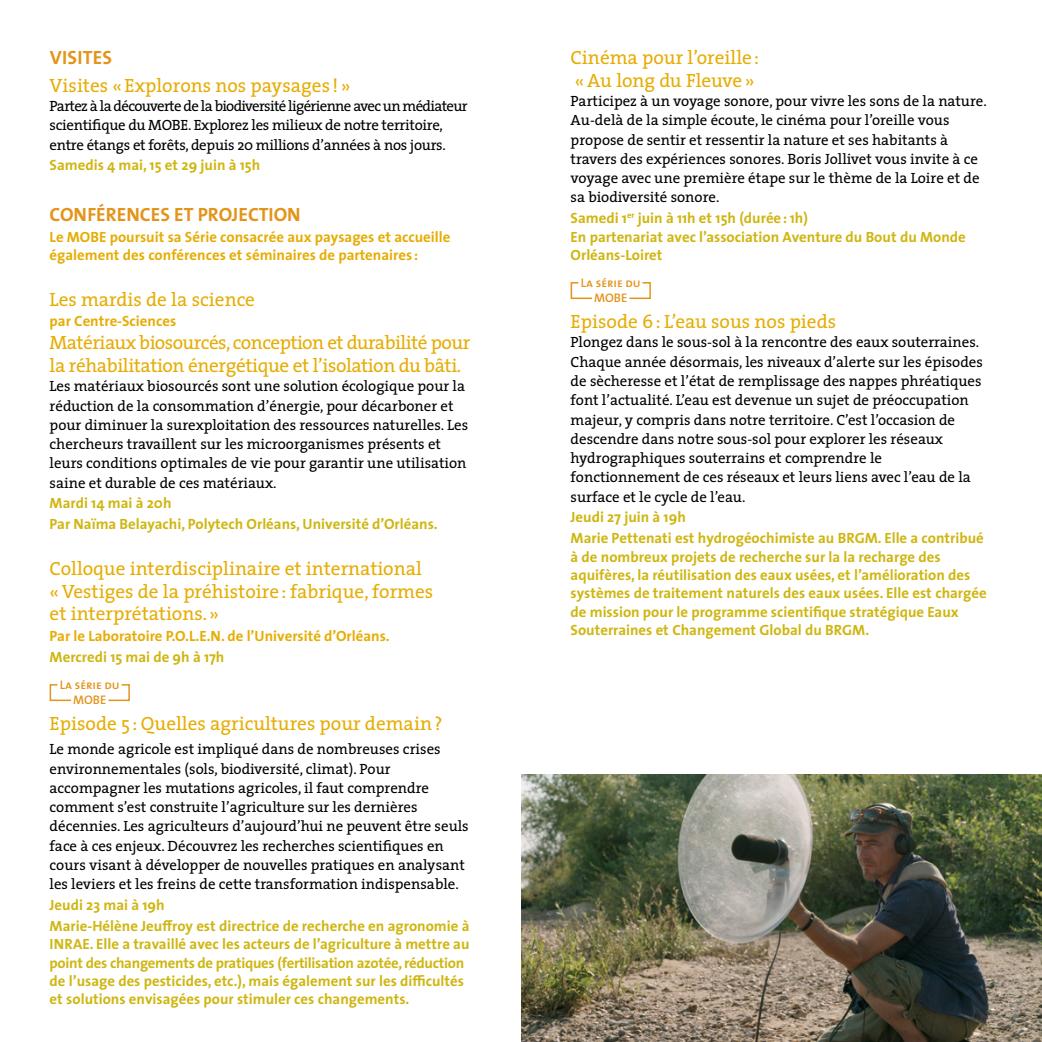
<style>
.page{position:relative;width:1042px;height:1042px;background:#fff}
.page>*{position:absolute;margin:0;border:0;box-sizing:border-box;transform-origin:0 0}
.t1{font:19.25px/22.8px "The Serif";color:#e6ad05}
.t2{font:19.25px/22.8px "The Serif";letter-spacing:-.03em;color:#e6ad05}
.t3{font:700 19.25px "The Sans";color:#e3941b}
.t4{font:14.88px/19.2px "The Serif";color:#000}
.t5{font:700 14.88px/18.4px "The Sans";color:#cfb611}
.t6{font:14.88px/19.2px "The Serif";letter-spacing:-.02em;color:#000}
.t7{font:700 14.88px/18.4px "The Sans";color:#e6ad05}
.t8{font:12.42px/14.7px "The Sans Semi Bold Caps";color:#e3941b;text-align:center}
</style>
<div class="page">
<svg style="left:570px;top:282px;width:81px;height:18px"></svg>
<img style="left:521px;top:774px;width:521px;height:268px">
<svg style="left:49px;top:684px;width:81px;height:18px"></svg>
<p class="t3" style="left:50px;top:41px;width:64px">VISITES</p>
<p class="t1" style="left:50px;top:73px;width:302px">Visites «Explorons nos paysages !»</p>
<p class="t6" style="left:50px;top:96px;width:420px">Partez à la découverte de la biodiversité ligérienne avec un médiateur scientifique du MOBE. Explorez les milieux de notre territoire, entre étangs et forêts, depuis 20 millions d’années à nos jours.</p>
<p class="t5" style="left:50px;top:156px;width:212px">Samedis 4 mai, 15 et 29 juin à 15h</p>
<p class="t3" style="left:50px;top:198px;width:253px">CONFÉRENCES ET PROJECTION</p>
<p class="t7" style="left:50px;top:227px;width:402px">Le MOBE poursuit sa Série consacrée aux paysages et accueille également des conférences et séminaires de partenaires :</p>
<p class="t1" style="left:50px;top:287px;width:207px">Les mardis de la science</p>
<p class="t7" style="left:50px;top:312px;width:128px">par Centre-Sciences</p>
<p class="t2" style="left:50px;top:331px;width:422px">Matériaux biosourcés, conception et durabilité pour la réhabilitation énergétique et l’isolation du bâti.</p>
<p class="t4" style="left:50px;top:376px;width:420px">Les matériaux biosourcés sont une solution écologique pour la réduction de la consommation d’énergie, pour décarboner et pour diminuer la surexploitation des ressources naturelles. Les chercheurs travaillent sur les microorganismes présents et leurs conditions optimales de vie pour garantir une utilisation saine et durable de ces matériaux.</p>
<p class="t5" style="left:50px;top:492px;width:390px;line-height:20.8px">Mardi 14 mai à 20h<br>Par Naïma Belayachi, Polytech Orléans, Université d’Orléans.</p>
<p class="t1" style="left:50px;top:556px;width:385px">Colloque interdisciplinaire et international «Vestiges de la préhistoire: fabrique, formes et interprétations.»</p>
<p class="t7" style="left:50px;top:626px;width:342px">Par le Laboratoire P.O.L.E.N. de l’Université d’Orléans.</p>
<p class="t5" style="left:50px;top:647px;width:176px">Mercredi 15 mai de 9h à 17h</p>
<p class="t8" style="left:60px;top:677px;width:62px">La série du<br>MOBE</p>
<p class="t1" style="left:50px;top:712px;width:394px">Episode 5 : Quelles agricultures pour demain?</p>
<p class="t4" style="left:50px;top:739px;width:421px">Le monde agricole est impliqué dans de nombreuses crises environnementales (sols, biodiversité, climat). Pour accompagner les mutations agricoles, il faut comprendre comment s’est construite l’agriculture sur les dernières décennies. Les agriculteurs d’aujourd’hui ne peuvent être seuls face à ces enjeux. Découvrez les recherches scientifiques en cours visant à développer de nouvelles pratiques en analysant les leviers et les freins de cette transformation indispensable.</p>
<p class="t5" style="left:50px;top:894px;width:421px;line-height:20.8px">Jeudi 23 mai à 19h<br>Marie-Hélène Jeuffroy est directrice de recherche en agronomie à</p>
<p class="t5" style="left:50px;top:935px;width:421px">INRAE. Elle a travaillé avec les acteurs de l’agriculture à mettre au point des changements de pratiques (fertilisation azotée, réduction de l’usage des pesticides, etc.), mais également sur les difficultés et solutions envisagées pour stimuler ces changements.</p>
<p class="t1" style="left:570px;top:46px;width:190px">Cinéma pour l’oreille: «Au long du Fleuve»</p>
<p class="t4" style="left:570px;top:91px;width:418px">Participez à un voyage sonore, pour vivre les sons de la nature.<br>Au-delà de la simple écoute, le cinéma pour l’oreille vous propose de sentir et ressentir la nature et ses habitants à travers des expériences sonores. Boris Jollivet vous invite à ce voyage avec une première étape sur le thème de la Loire et de sa biodiversité sonore.</p>
<p class="t5" style="left:570px;top:209px;width:397px">Samedi 1<sup>er</sup> juin à 11h et 15h (durée: 1h)<br>En partenariat avec l’association Aventure du Bout du Monde<br>Orléans-Loiret</p>
<p class="t8" style="left:581px;top:275px;width:62px">La série du<br>MOBE</p>
<p class="t1" style="left:570px;top:310px;width:267px">Episode 6: L’eau sous nos pieds</p>
<p class="t4" style="left:570px;top:332px;width:414px">Plongez dans le sous-sol à la rencontre des eaux souterraines.<br>Chaque année désormais, les niveaux d’alerte sur les épisodes de sècheresse et l’état de remplissage des nappes phréatiques font l’actualité. L’eau est devenue un sujet de préoccupation majeur, y compris dans notre territoire. C’est l’occasion de descendre dans notre sous-sol pour explorer les réseaux hydrographiques souterrains et comprendre le fonctionnement de ces réseaux et leurs liens avec l’eau de la surface et le cycle de l’eau.</p>
<p class="t5" style="left:570px;top:506px;width:415px;line-height:20.8px">Jeudi 27 juin à 19h<br>Marie Pettenati est hydrogéochimiste au BRGM. Elle a contribué</p>
<p class="t5" style="left:570px;top:547px;width:418px">à de nombreux projets de recherche sur la la recharge des aquifères, la réutilisation des eaux usées, et l’amélioration des systèmes de traitement naturels des eaux usées. Elle est chargée de mission pour le programme scientifique stratégique Eaux Souterraines et Changement Global du BRGM.</p>
</div>
